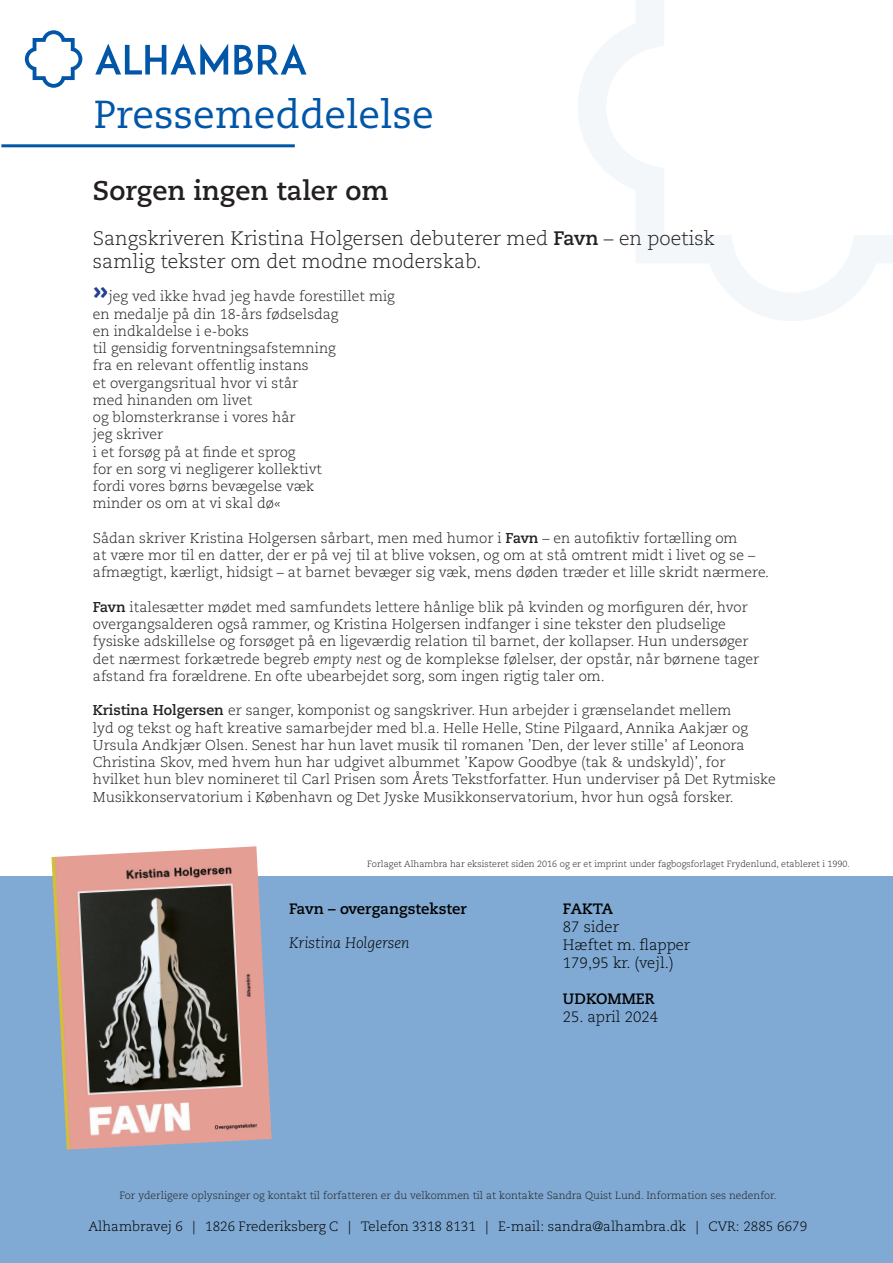
<style>
.page{position:relative;width:893px;height:1263px;background:#fff}
.page>*{position:absolute;margin:0;border:0;box-sizing:border-box;transform-origin:0 0}
.t1{font:39px "Caecilia LT Std";color:#0156a8}
.Ov1{font:700 27px "Caecilia LT Std";color:#231f20}
.Manchet{font:300 19.5px/22.5px "Caecilia LT Std";color:#231f20}
.Standarddata{font:300 15px/18px "Caecilia LT Std";color:#000}
.Titel{font:700 15px "Caecilia LT Std";color:#000}
.Forfatternavn{font:italic 300 15px "Caecilia LT Std";color:#000}
.Standarddata-2{font:700 15px "Caecilia LT Std";color:#000}
.Brød{font:300 14.25px/17.2px "Caecilia LT Std";color:#231f20}
.t2{font:300 13.5px "Caecilia LT Std";color:#000}
.t3{font:300 10.5px "Caecilia LT Std";color:#231f20}
.t4{font:300 9px "Caecilia LT Std";color:#231f20}
.s1{font-weight:700}
.s2{font-weight:700;font-size:30px;color:#253f8e}
.s3{font-style:italic}
</style>
<div class="page">
<div style="left:0;top:876px;width:893px;height:387px;background:#80aad3"></div>
<svg style="left:578px;top:0;width:315px;height:321px"></svg>
<svg style="left:95px;top:44px;width:133px;height:31px"></svg>
<svg style="left:234px;top:44px;width:72px;height:31px"></svg>
<svg style="left:25px;top:30px;width:57px;height:58px"></svg>
<hr style="left:1px;top:144px;width:294px;height:3px;background:#0156a8">
<img style="left:51px;top:846px;width:221px;height:304px">
<h1 class="t1" style="left:94px;top:92px;width:341px">Pressemeddelelse</h1>
<p class="Ov1" style="left:93px;top:175px;width:297px">Sorgen ingen taler om</p>
<p class="Manchet" style="left:93px;top:228px;width:624px">Sangskriveren Kristina Holgersen debuterer med <span class="s1">Favn</span> – en poetisk samlig tekster om det modne moderskab.</p>
<p class="Brød" style="left:93px;top:288px;width:304px"><span class="s2">»</span>jeg ved ikke hvad jeg havde forestillet mig</p>
<p class="Brød" style="left:93px;top:305px;width:247px">en medalje på din 18-års fødselsdag</p>
<p class="Brød" style="left:93px;top:323px;width:158px">en indkaldelse i e-boks</p>
<p class="Brød" style="left:93px;top:340px;width:245px">til gensidig forventningsafstemning</p>
<p class="Brød" style="left:93px;top:357px;width:217px">fra en relevant offentlig instans</p>
<p class="Brød" style="left:93px;top:374px;width:207px">et overgangsritual hvor vi står</p>
<p class="Brød" style="left:93px;top:392px;width:161px">med hinanden om livet</p>
<p class="Brød" style="left:93px;top:409px;width:204px">og blomsterkranse i vores hår</p>
<p class="Brød" style="left:93px;top:426px;width:72px">jeg skriver</p>
<p class="Brød" style="left:93px;top:443px;width:204px">i et forsøg på at finde et sprog</p>
<p class="Brød" style="left:93px;top:461px;width:231px">for en sorg vi negligerer kollektivt</p>
<p class="Brød" style="left:93px;top:478px;width:223px">fordi vores børns bevægelse væk</p>
<p class="Brød" style="left:93px;top:495px;width:189px">minder os om at vi skal dø«</p>
<p class="Brød" style="left:93px;top:530px;width:678px">Sådan skriver Kristina Holgersen sårbart, men med humor i <span class="s1">Favn</span> – en autofiktiv fortælling om<br>at være mor til en datter, der er på vej til at blive voksen, og om at stå omtrent midt i livet og se – afmægtigt, kærligt, hidsigt – at barnet bevæger sig væk, mens døden træder et lille skridt nærmere.</p>
<p class="Brød" style="left:93px;top:599px;width:668px"><span class="s1">Favn</span> italesætter mødet med samfundets lettere hånlige blik på kvinden og morfiguren dér, hvor overgangsalderen også rammer, og Kristina Holgersen indfanger i sine tekster den pludselige fysiske adskillelse og forsøget på en ligeværdig relation til barnet, der kollapser. Hun undersøger det nærmest forkætrede begreb <span class="s3">empty nest</span> og de komplekse følelser, der opstår, når børnene tager afstand fra forældrene. En ofte ubearbejdet sorg, som ingen rigtig taler om.</p>
<p class="Brød" style="left:93px;top:702px;width:685px"><span class="s1">Kristina Holgersen</span> er sanger, komponist og sangskriver. Hun arbejder i grænselandet mellem<br>lyd og tekst og haft kreative samarbejder med bl.a. Helle Helle, Stine Pilgaard, Annika Aakjær og Ursula Andkjær Olsen. Senest har hun lavet musik til romanen ’Den, der lever stille’ af Leonora Christina Skov, med hvem hun har udgivet albummet ’Kapow Goodbye (tak &amp; undskyld)’, for hvilket hun blev nomineret til Carl Prisen som Årets Tekstforfatter. Hun underviser på Det Rytmiske Musikkonservatorium i København og Det Jyske Musikkonservatorium, hvor hun også forsker.</p>
<p class="t4" style="left:367px;top:859px;width:484px">Forlaget Alhambra har eksisteret siden 2016 og er et imprint under fagbogsforlaget Frydenlund, etableret i 1990.</p>
<p class="Titel" style="left:289px;top:900px;width:179px">Favn – overgangstekster</p>
<p class="Forfatternavn" style="left:289px;top:935px;width:122px">Kristina Holgersen</p>
<p class="Standarddata-2" style="left:563px;top:900px;width:52px">FAKTA</p>
<p class="Standarddata" style="left:563px;top:918px;width:129px">87 sider<br>Hæftet m. flapper</p>
<p class="Standarddata" style="left:563px;top:954px;width:112px">179,95 kr. (vejl.)</p>
<p class="Standarddata-2" style="left:563px;top:990px;width:93px">UDKOMMER</p>
<p class="Standarddata" style="left:563px;top:1008px;width:97px">25. april 2024</p>
<p class="t3" style="left:119px;top:1189px;width:659px">For yderligere oplysninger og kontakt til forfatteren er du velkommen til at kontakte Sandra Quist Lund. Information ses nedenfor.</p>
<p class="t2" style="left:89px;top:1218px;width:720px">Alhambravej 6 | 1826 Frederiksberg C | Telefon 3318 8131 | E-mail: sandra@alhambra.dk | CVR: 2885 6679</p>
</div>
